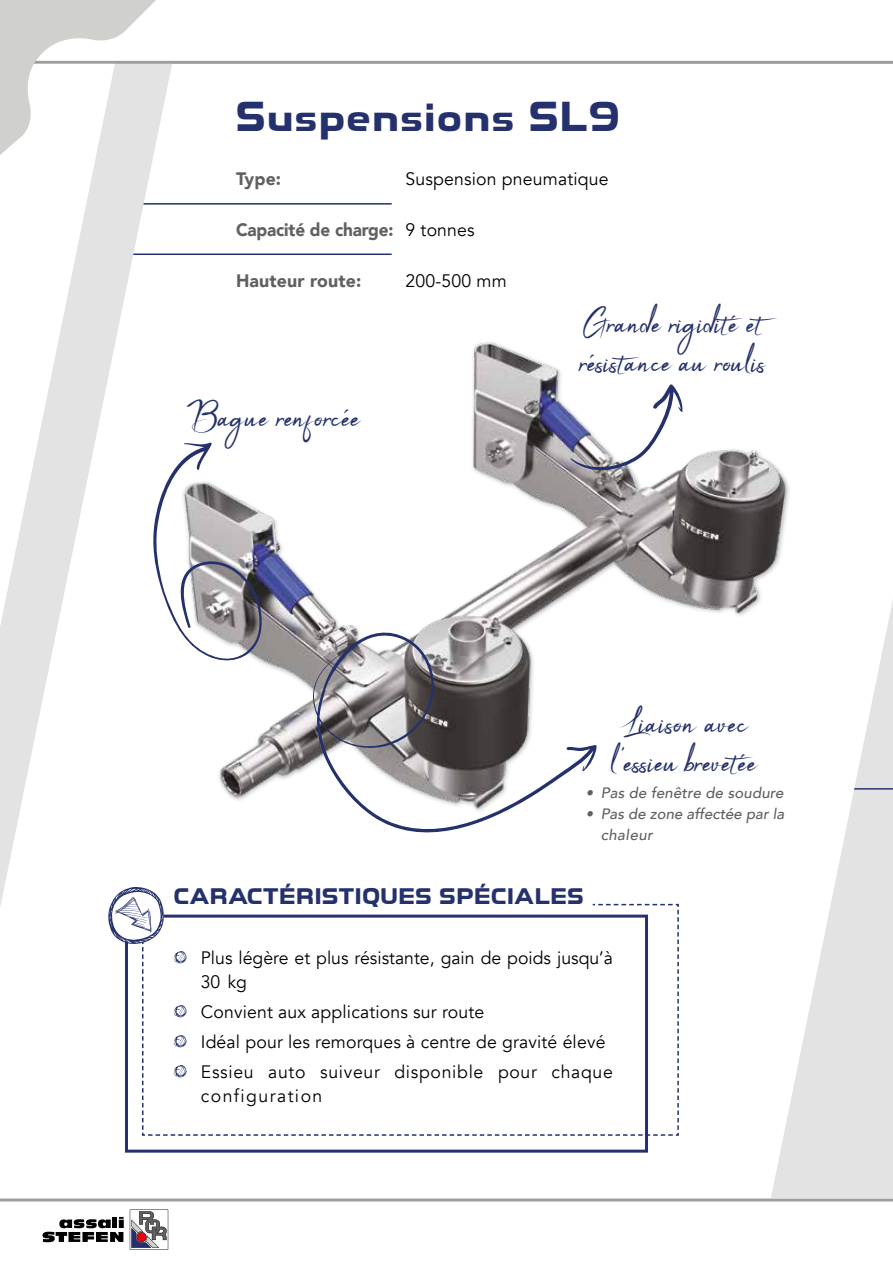
<style>
.page{position:relative;width:893px;height:1263px;background:#fff}
.page>*{position:absolute;margin:0;border:0;box-sizing:border-box;transform-origin:0 0}
.t1{font:41.7px/39px "Apalu";letter-spacing:-.01em;color:#25316c;scale:1.05 1}
.t2{font:41.25px/39px "Apalu";letter-spacing:-.01em;color:#25316c;scale:1.05 1}
.t3{font:700 39px "Toxigenesis Rg";letter-spacing:.04em;color:#25316c;scale:.96 1}
.t4{font:700 21px "Toxigenesis Rg";letter-spacing:.03em;color:#25316c}
.t5{font:18px/30px "Avenir";letter-spacing:.01em;color:#000}
.t6{font:900 18px "Avenir";letter-spacing:-.01em;color:#62605f;scale:.95 1}
.t7{font:900 18px "Avenir";letter-spacing:.01em;color:#62605f}
.t8{font:18px "Avenir";letter-spacing:.08em;color:#000}
.t9{font:900 18px "Avenir";letter-spacing:-.01em;color:#62605f}
.t10{font:italic 500 15px/21px "Avenir";letter-spacing:.01em;color:#62605f}
.s1{font-weight:400;color:#000}
</style>
<div class="page">
<hr style="left:0;top:61px;width:893px;height:3px;background:#9d9d9c">
<hr style="left:0;top:1198px;width:893px;height:3px;background:#9d9d9c">
<svg style="left:43px;top:1217px;width:81px;height:25px"></svg>
<svg style="left:130px;top:1209px;width:38px;height:40px"></svg>
<hr style="left:45px;top:203px;width:347px;height:2px;background:#25316c">
<hr style="left:45px;top:253px;width:347px;height:2px;background:#25316c">
<svg style="left:0;top:64px;width:172px;height:843px"></svg>
<svg style="left:771px;top:600px;width:122px;height:598px;fill:#e3e3e3"></svg>
<hr style="left:847px;top:788px;width:46px;height:2px;background:#25316c">
<svg style="left:102px;top:883px;width:577px;height:253px"></svg>
<svg style="left:0;top:164px;width:115px;height:463px"></svg>
<svg style="left:0;top:0;width:167px;height:164px"></svg>
<img style="left:78px;top:321px;width:757px;height:522px">
<svg style="left:312px;top:619px;width:285px;height:224px"></svg>
<svg style="left:152px;top:442px;width:111px;height:223px"></svg>
<svg style="left:570px;top:384px;width:113px;height:92px"></svg>
<h3 class="t3" style="left:236px;top:86px;width:401px">Suspensions SL9</h3>
<p class="t9" style="left:236px;top:163px;width:47px">Type:</p>
<p class="t5" style="left:406px;top:164px;width:205px">Suspension pneumatique</p>
<p class="t6" style="left:236px;top:214px;width:253px">Capacité de charge: <span class="s1">9 tonnes</span></p>
<p class="t7" style="left:236px;top:265px;width:127px">Hauteur route:</p>
<p class="t5" style="left:406px;top:266px;width:103px">200-500 mm</p>
<h2 class="t2" style="left:189px;top:401px;width:166px">Bague renforcée</h2>
<h2 class="t2" style="left:581px;top:308px;width:197px">Grande rigidité et résistance au roulis</h2>
<h1 class="t1" style="left:612px;top:707px;width:144px">Liaison avec lessieu brevetée</h1>
<h1 class="t1" style="left:621px;top:725px;width:10px">,</h1>
<p class="t10" style="left:586px;top:782px;width:199px">• Pas de fenêtre de soudure</p>
<p class="t10" style="left:601px;top:803px;width:185px;text-indent:-15px">• Pas de zone affectée par la chaleur</p>
<p class="t4" style="left:174px;top:880px;width:411px">CARACTÉRISTIQUES SPÉCIALES</p>
<p class="t5" style="left:201px;top:946px;width:414px;line-height:24px">Plus légère et plus résistante, gain de poids jusqu’à<br>30 kg</p>
<p class="t5" style="left:201px;top:997px;width:414px">Convient aux applications sur route<br>Idéal pour les remorques à centre de gravité élevé<br>Essieu auto suiveur disponible pour chaque</p>
<p class="t8" style="left:201px;top:1085px;width:123px">configuration</p>
</div>
